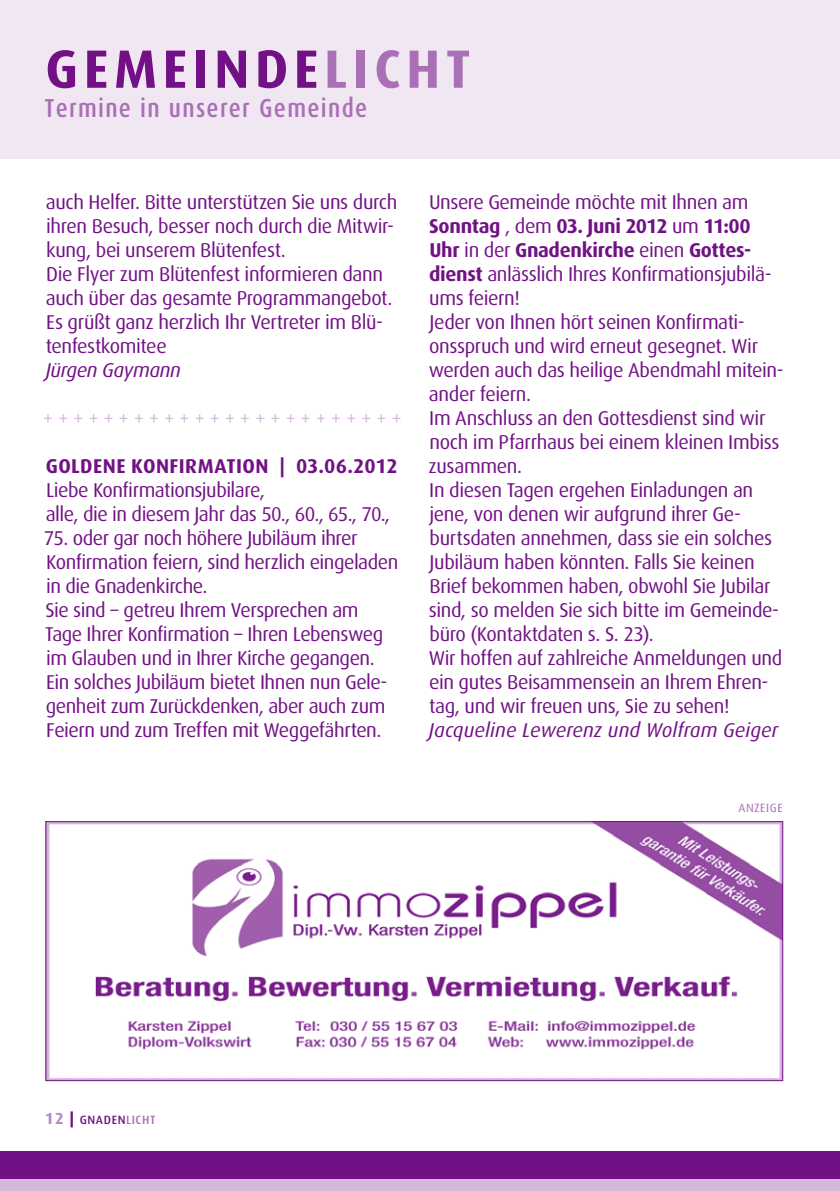
<style>
.page{position:relative;width:840px;height:1191px;background:#fff}
.page>*{position:absolute;margin:0;border:0;box-sizing:border-box;transform-origin:0 0}
.t1{font:700 54px "Dax";letter-spacing:.1em;color:#721185}
.t2{font:500 26px "Dax Condensed";letter-spacing:.05em;color:#aa70b6}
.t3{font:20px/24px "Dax";letter-spacing:-.025em;color:#721185}
.t4{font:italic 20px "Dax";color:#721185}
.t5{font:700 20px "Dax";letter-spacing:.02em;color:#721185}
.t6{font:20px "Dax";color:#d5b8da}
.t7{font:italic 20px "Dax";letter-spacing:-.02em;color:#721185}
.t8{font:500 12px "Dax";letter-spacing:.05em;color:#721185}
.t9{font:12px "Dax";color:#aa70b6}
.s1{color:#aa70b6}
.s2{font-weight:700}
.s3{font-weight:700;font-size:16px;color:#b888c2}
.s4{font-weight:800;font-size:16px}
</style>
<div class="page">
<hr style="left:839px;top:0;width:1px;height:159px;background:#f1e7f3">
<hr style="left:839px;top:1151px;width:1px;height:40px;background:#721185">
<svg style="left:839px;top:1179px;width:1px;height:12px"></svg>
<div style="left:0;top:1151px;width:839px;height:40px;background:#721185"></div>
<div style="left:0;top:1179px;width:839px;height:12px;background:#d5b8da"></div>
<div style="left:0;top:0;width:839px;height:159px;background:#f1e7f3"></div>
<img style="left:47px;top:823px;width:733px;height:256px">
<div style="left:45px;top:821px;width:737px;height:260px;border:1px solid #721185"></div>
<h1 class="t1" style="left:45px;top:39px;width:426px">Gemeinde<span class="s1">licht</span></h1>
<h2 class="t2" style="left:45px;top:93px;width:323px">Termine in unserer Gemeinde</h2>
<p class="t3" style="left:46px;top:190px;width:353px">auch Helfer. Bitte unterstützen Sie uns durch ihren Besuch, besser noch durch die Mitwir&shy;kung, bei unserem Blütenfest.<br>Die Flyer zum Blütenfest informieren dann auch über das gesamte Programmangebot.<br>Es grüßt ganz herzlich I hr Vertreter im Blü&shy;tenfestkomitee</p>
<p class="t7" style="left:46px;top:358px;width:137px">Jürgen Gaymann</p>
<p class="t6" style="left:43px;top:407px;width:360px">++++++++++++++++++++++++</p>
<p class="t5" style="left:46px;top:454px;width:353px">goldene Konfirmation | 03.06.2012</p>
<p class="t3" style="left:46px;top:478px;width:345px">Liebe Konfirmationsjubilare,<br>alle, die in diesem Jahr das 50., 60., 65., 70.,</p>
<p class="t3" style="left:44px;top:526px;width:356px">75. oder gar noch höhere Jubiläum ihrer Konfirmation feiern, sind herzlich eingeladen in die Gnadenkirche.<br>Sie sind – getreu I hrem Versprechen am Tage I hrer Konfirmation – I hren Lebensweg im Glauben und in I hrer Kirche gegangen.<br>Ein solches Jubiläum bietet I hnen nun Gele&shy;genheit zum Zurückdenken, aber auch zum Feiern und zum Treffen mit Weggefährten.</p>
<p class="t3" style="left:428px;top:190px;width:356px">Unsere Gemeinde möchte mit I hnen am <span class="s2">Sonntag</span> , dem <span class="s2">03. Juni 2012</span> um <span class="s2">11:00<br>Uhr</span> in der <span class="s2">Gnadenkirche</span> einen <span class="s2">Gottes&shy;dienst</span> anlässlich I hres Konfirmationsjubilä&shy;ums feiern!<br>Jeder von I hnen hört seinen Konfirmati&shy;onsspruch und wird erneut gesegnet. Wir werden auch das heilige Abendmahl mitein&shy;ander feiern.<br>I m Anschluss an den Gottesdienst sind wir noch im Pfarrhaus bei einem kleinen I mbiss zusammen.<br>I n diesen Tagen ergehen Einladungen an jene, von denen wir aufgrund ihrer Ge&shy;burtsdaten annehmen, dass sie ein solches Jubiläum haben könnten. Falls Sie keinen Brief bekommen haben, obwohl Sie Jubilar sind, so melden Sie sich bitte im Gemeinde&shy;büro (Kontaktdaten s. S. 23).<br>Wir hoffen auf zahlreiche Anmeldungen und ein gutes Beisammensein an I hrem Ehren&shy;tag, und wir freuen uns, Sie zu sehen!</p>
<p class="t4" style="left:428px;top:718px;width:351px">Jacqueline Lewerenz und Wolfram Geiger</p>
<p class="t9" style="left:738px;top:801px;width:46px">ANZEIGE</p>
<p class="t8" style="left:45px;top:1113px;width:112px"><span class="s3">12</span> <span class="s4">|</span> GNADEN<span class="s1">LICHT</span></p>
</div>
